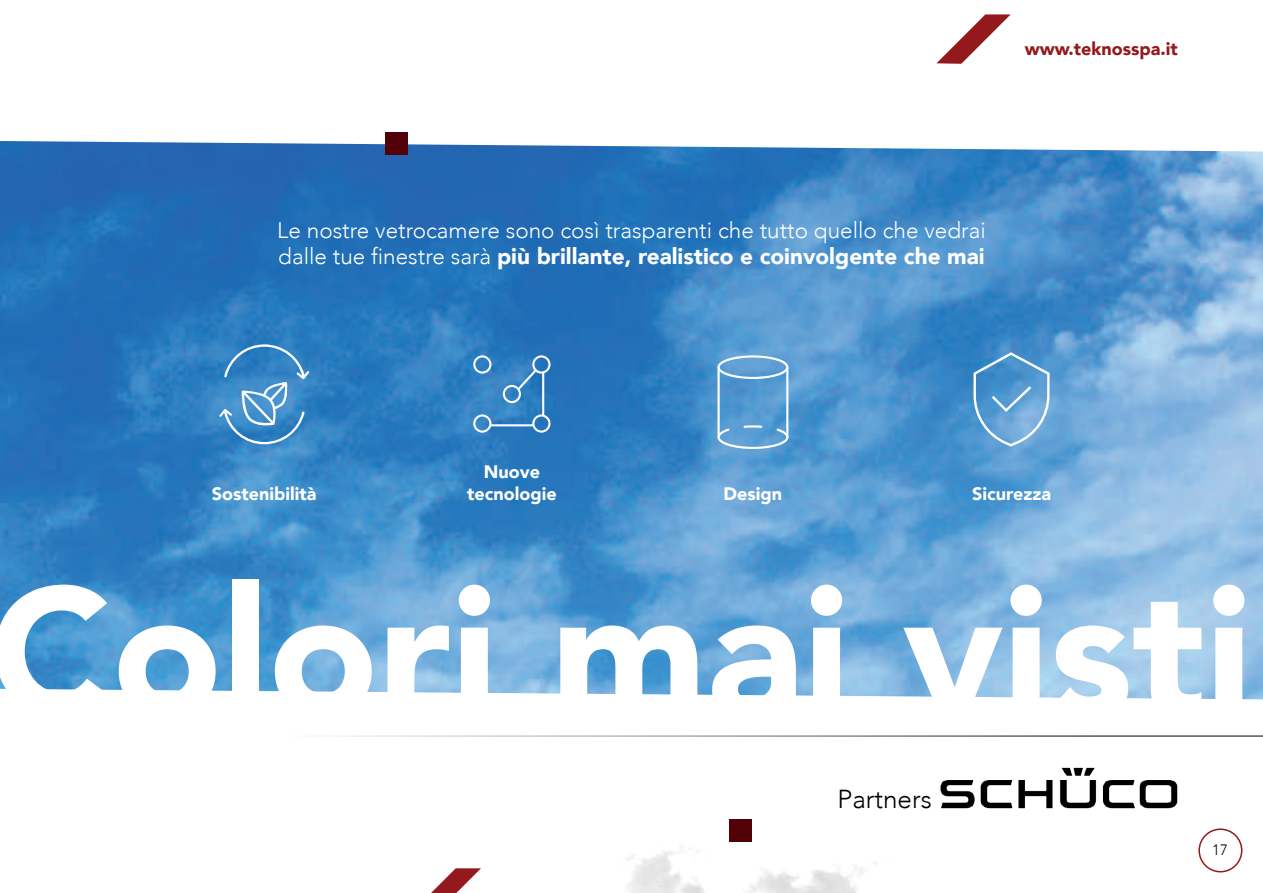
<style>
.page{position:relative;width:1263px;height:893px;background:#fff}
.page>*{position:absolute;margin:0;border:0;box-sizing:border-box;transform-origin:0 0}
.t1{font:900 179.4px "Avenir";color:#fff}
.t2{font:300 25.95px "Avenir";color:#000001}
.t3{font:300 22.5px/25.8px "Avenir";color:#fff}
.t4{font:900 18px/21.3px "Avenir";color:#fff;text-align:center}
.t5{font:900 18px "Avenir";color:#94191d}
.t6{font:300 15px "Avenir";color:#000001}
.s1{font-weight:900}
</style>
<div class="page">
<div style="left:1198px;top:828px;width:44px;height:44px;border:2px solid #94191d;border-radius:21px"></div>
<img style="left:0;top:141px;width:1263px;height:558px">
<svg style="left:219px;top:344px;width:90px;height:100px;background:#4e94cc"></svg>
<svg style="left:717px;top:355px;width:71px;height:94px;background:#6ba7d7"></svg>
<svg style="left:473px;top:355px;width:77px;height:78px;background:#498ec8"></svg>
<svg style="left:973px;top:352px;width:76px;height:94px;background:#67a4d6"></svg>
<svg style="left:431px;top:868px;width:50px;height:25px"></svg>
<svg style="left:936px;top:14px;width:75px;height:50px"></svg>
<div style="left:385px;top:132px;width:22px;height:22px;background:#530108"></div>
<div style="left:729px;top:819px;width:23px;height:23px;background:#530108"></div>
<img style="left:940px;top:767px;width:238px;height:42px">
<p class="t5" style="left:1025px;top:33px;width:154px">www.teknosspa.it</p>
<p class="t3" style="left:277px;top:218px;width:710px">Le nostre vetrocamere sono così trasparenti che tutto quello che vedrai dalle tue finestre sarà <span class="s1">più brillante, realistico e coinvolgente che mai</span></p>
<p class="t4" style="left:467px;top:461px;width:91px">Nuove tecnologie</p>
<p class="t4" style="left:212px;top:482px;width:106px">Sostenibilità</p>
<p class="t4" style="left:724px;top:482px;width:60px">Design</p>
<p class="t4" style="left:972px;top:482px;width:81px">Sicurezza</p>
<h1 class="t1" style="left:-10px;top:499px;width:1264px">Colori mai visti</h1>
<p class="t2" style="left:837px;top:784px;width:96px">Partners</p>
<p class="t6" style="left:1212px;top:841px;width:17px">17</p>
</div>
